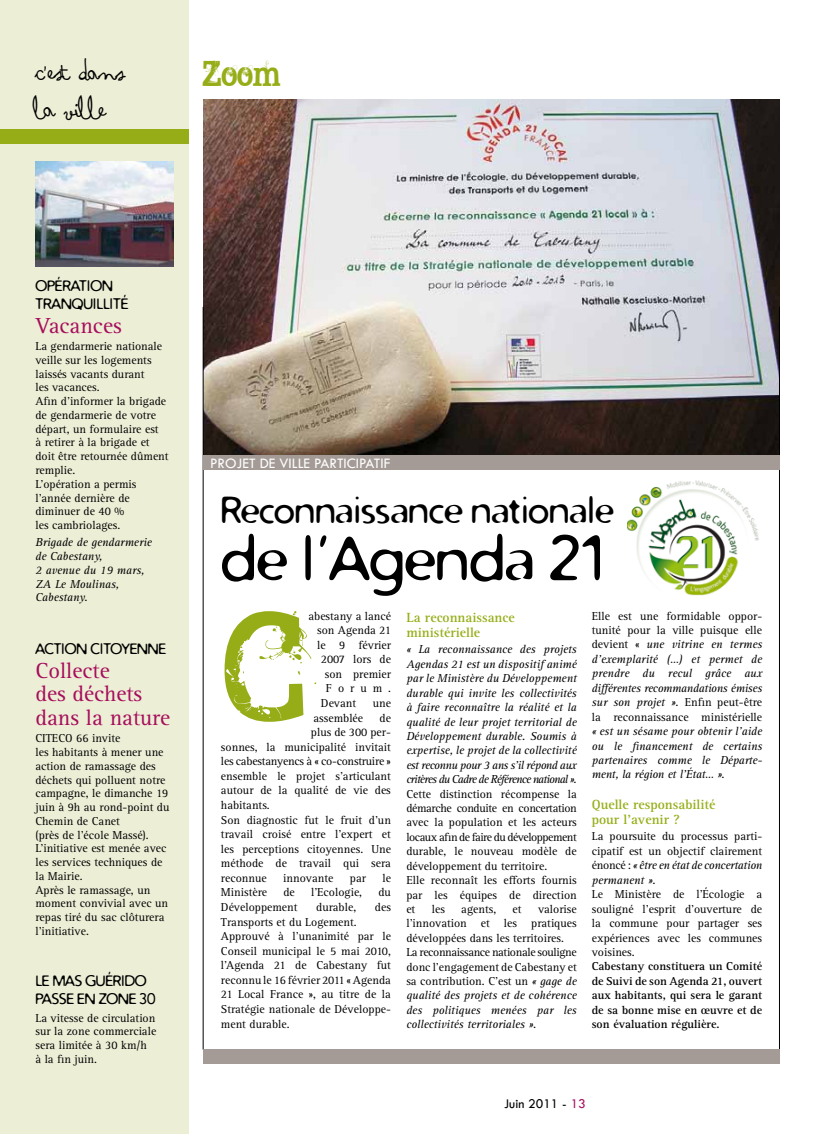
<style>
.page{position:relative;width:815px;height:1134px;background:#fff}
.page>*{position:absolute;margin:0;border:0;box-sizing:border-box;transform-origin:0 0}
.t1{font:62.5px "Distro";color:#000}
.t2{font:40px/37.5px "Arsenale White";letter-spacing:-.02em;color:#000}
.t3{font:37.5px "Distro";color:#000}
.t4{font:30px "BROKENGHOST";color:#97ad17}
.t5{font:22.5px/23.8px "Rotis Serif";color:#a60d5b}
.t6{font:15px/18px "Distro";letter-spacing:-.005em;color:#000}
.t7{font:15px "Tw Cen";color:#fff}
.t8{font:700 13.75px/15.6px "Rotis Serif";color:#97ad17}
.t9{font:13.75px "Tw Cen";color:#000}
.t10{font:11.88px/13.8px "Rotis Serif";color:#000}
.t11{font:italic 11.88px/14.5px "Rotis Serif";letter-spacing:-.015em;color:#000;text-align:justify}
.t12{font:700 11.88px/14.5px "Rotis Serif";color:#000;text-align:justify}
.t13{font:11.88px "Rotis Serif";letter-spacing:-.02em;color:#000}
.s1{font-style:italic}
.s2{font-style:normal}
.s3{color:#a60d5b}
</style>
<div class="page">
<div style="left:0;top:0;width:189px;height:1134px;background:#eceed6"></div>
<img style="left:203px;top:99px;width:576px;height:356px">
<hr style="left:203px;top:307px;width:1px;height:743px;background:#000">
<hr style="left:779px;top:307px;width:1px;height:743px;background:#000">
<div style="left:203px;top:455px;width:576px;height:14px;background:#a49b97"></div>
<div style="left:203px;top:1049px;width:577px;height:14px;background:#a49b97"></div>
<div style="left:0;top:129px;width:189px;height:15px;background:#97ad17"></div>
<img style="left:35px;top:161px;width:139px;height:106px">
<svg style="left:225px;top:611px;width:91px;height:111px"></svg>
<img style="left:627px;top:480px;width:132px;height:116px">
<h2 class="t2" style="left:35px;top:47px;width:92px">C’est dans la ville</h2>
<h3 class="t4" style="left:203px;top:50px;width:79px">Zoom</h3>
<p class="t6" style="left:35px;top:277px;width:21px">OPÉRATION<br>TRANQUI</p>
<p class="t6" style="left:97px;top:295px;width:20px">LLITÉ</p>
<h3 class="t5" style="left:35px;top:314px;width:88px">Vacances</h3>
<p class="t10" style="left:35px;top:340px;width:135px">La gendarmerie nationale veille sur les logements laissés vacants durant<br>les vacances.<br>Afin d’informer la brigade de gendarmerie de votre départ, un formulaire est<br>à retirer à la brigade et doit être retournée dûment remplie.<br>L’opération a permis l’année dernière de diminuer de 40 %<br>les cambriolages.</p>
<p class="t11" style="left:35px;top:536px;width:118px;line-height:13.8px;text-align:left">Brigade de gendarmerie de Cabestany,<br>2 avenue du 19 mars,<br>ZA Le Moulinas,<br>Cabestany.</p>
<p class="t6" style="left:35px;top:639px;width:19px">ACTION</p>
<p class="t6" style="left:90px;top:639px;width:10px">CITOYENNE</p>
<h3 class="t5" style="left:35px;top:659px;width:136px">Collecte<br>des déchets dans la nature</h3>
<p class="t10" style="left:35px;top:732px;width:136px">CITECO 66 invite<br>les habitants à mener une action de ramassage des déchets qui polluent notre campagne, le dimanche 19 juin à 9h au rond-point du<br>Chemin de Canet<br>(près de l'école Massé).<br>L’initiative est menée avec les services techniques de la Mairie.<br>Après le ramassage, un moment convivial avec un repas tiré du sac clôturera l’initiative.</p>
<p class="t6" style="left:35px;top:972px;width:70px">LE MAS GUÉRIDO<br>PASSE</p>
<p class="t6" style="left:77px;top:990px;width:32px">EN ZONE</p>
<p class="t6" style="left:140px;top:990px;width:18px">30</p>
<p class="t10" style="left:35px;top:1011px;width:122px">La vitesse de circulation sur la zone commerciale sera limitée à 30 km/h<br>à la fin juin.</p>
<p class="t7" style="left:210px;top:454px;width:182px">PROJET DE VILLE PARTICIPATIF</p>
<h3 class="t3" style="left:221px;top:486px;width:394px">RECONNAISSANCE NATIONALE</h3>
<h1 class="t1" style="left:221px;top:518px;width:387px">DE L’AGENDA 21</h1>
<p class="t10" style="left:308px;top:609px;width:84px">abestany a lancé</p>
<p class="t10" style="left:317px;top:624px;width:75px">son Agenda 21</p>
<p class="t10" style="left:317px;top:638px;width:75px">le 9 février</p>
<p class="t10" style="left:321px;top:653px;width:71px">2007 lors de</p>
<p class="t10" style="left:325px;top:667px;width:68px">son premier</p>
<p class="t10" style="left:326px;top:682px;width:66px">Forum.</p>
<p class="t10" style="left:321px;top:696px;width:37px">Devant</p>
<p class="t10" style="left:373px;top:696px;width:20px">une</p>
<p class="t10" style="left:313px;top:711px;width:51px">assemblée</p>
<p class="t10" style="left:380px;top:711px;width:13px">de</p>
<p class="t10" style="left:311px;top:726px;width:82px">plus de 300 per-</p>
<p class="t10" style="left:221px;top:740px;width:172px">sonnes, la municipalité invitait</p>
<p class="t13" style="left:221px;top:754px;width:171px">les cabestanyencs à « co-construire »</p>
<p class="t10" style="left:221px;top:769px;width:171px">ensemble le projet s'articulant</p>
<p class="t10" style="left:221px;top:784px;width:171px">autour de la qualité de vie des</p>
<p class="t10" style="left:221px;top:798px;width:50px">habitants.</p>
<p class="t10" style="left:221px;top:813px;width:171px">Son diagnostic fut le fruit d’un</p>
<p class="t10" style="left:221px;top:828px;width:171px">travail croisé entre l’expert et</p>
<p class="t10" style="left:221px;top:842px;width:172px">les perceptions citoyennes. Une</p>
<p class="t10" style="left:221px;top:857px;width:171px">méthode de travail qui sera</p>
<p class="t10" style="left:221px;top:871px;width:47px">reconnue</p>
<p class="t10" style="left:283px;top:871px;width:52px">innovante</p>
<p class="t10" style="left:350px;top:871px;width:18px">par</p>
<p class="t10" style="left:382px;top:871px;width:10px">le</p>
<p class="t10" style="left:221px;top:886px;width:48px">Ministère</p>
<p class="t10" style="left:283px;top:886px;width:13px">de</p>
<p class="t10" style="left:311px;top:886px;width:53px">l’Ecologie,</p>
<p class="t10" style="left:378px;top:886px;width:14px">du</p>
<p class="t10" style="left:221px;top:900px;width:78px">Développement</p>
<p class="t10" style="left:316px;top:900px;width:42px">durable,</p>
<p class="t10" style="left:375px;top:900px;width:18px">des</p>
<p class="t10" style="left:221px;top:915px;width:171px;line-height:14.6px">Transports et du Logement.<br>Approuvé à l’unanimité par le<br>Conseil municipal le 5 mai 2010, l’Agenda 21 de Cabestany fut reconnu le 16 février 2011 « Agenda<br>21 Local France », au titre de la<br>Stratégie nationale de Développe&shy;ment durable.</p>
<p class="t8" style="left:406px;top:609px;width:110px">La reconnaissance ministérielle</p>
<p class="t11" style="left:406px;top:643px;width:172px">« La reconnaissance des projets Agendas 21 est un dispositif animé par le Ministère du Développement durable qui invite les collectivités à faire reconnaître la réalité et la qualité de leur projet territorial de Développement durable. Soumis à expertise, le projet de la collectivité est reconnu pour 3 ans s’il répond aux critères du Cadre de Référence national ».</p>
<p class="t10" style="left:406px;top:787px;width:172px;line-height:14.4px">Cette distinction récompense la démarche conduite en concertation avec la population et les acteurs locaux afin de faire du développement durable, le nouveau modèle de développement du territoire.<br>Elle reconnaît les efforts fournis par les équipes de direction et</p>
<p class="t10" style="left:406px;top:902px;width:172px;line-height:14.4px;text-indent:132px">valorise l’innovation et les pratiques développées dans les territoires.<br>La reconnaissance nationale souligne donc l’engagement de Cabestany et sa contribution. C’est un <span class="s1">« gage de qualité des projets et de cohérence des politiques menées par les collectivités territoriales ».</span></p>
<p class="t10" style="left:432px;top:902px;width:15px">les</p>
<p class="t10" style="left:461px;top:902px;width:36px">agents,</p>
<p class="t10" style="left:513px;top:902px;width:11px">et</p>
<p class="t11" style="left:592px;top:609px;width:172px"><span class="s2">Elle est une formidable oppor&shy;tunité pour la ville puisque elle devient «</span> une vitrine en termes d’exemplarité (…) et permet de prendre du recul grâce aux différentes recommandations émises sur son projet ». <span class="s2">Enfin peut-être la reconnaissance ministérielle</span></p>
<p class="t11" style="left:592px;top:724px;width:172px">« est un sésame pour obtenir l’aide ou le financement de certains partenaires comme le Départe&shy;ment, la région et l’État… ».</p>
<p class="t8" style="left:592px;top:796px;width:125px">Quelle responsabilité pour l’avenir ?</p>
<p class="t10" style="left:592px;top:830px;width:172px;line-height:14.5px;text-align:justify">La poursuite du processus parti&shy;cipatif est un objectif clairement énoncé : <span class="s1">« être en état de concertation permanent ».</span></p>
<p class="t10" style="left:592px;top:887px;width:172px;line-height:14.5px;text-align:justify">Le Ministère de l’Écologie a souligné l’esprit d’ouverture de la commune pour partager ses expériences avec les communes voisines.</p>
<p class="t12" style="left:592px;top:959px;width:172px">Cabestany constituera un Comité de Suivi de son Agenda 21, ouvert aux habitants, qui sera le garant de sa bonne mise en œuvre et de son évaluation régulière.</p>
<p class="t9" style="left:504px;top:1095px;width:83px">Juin 2011 - <span class="s3">13</span></p>
</div>
